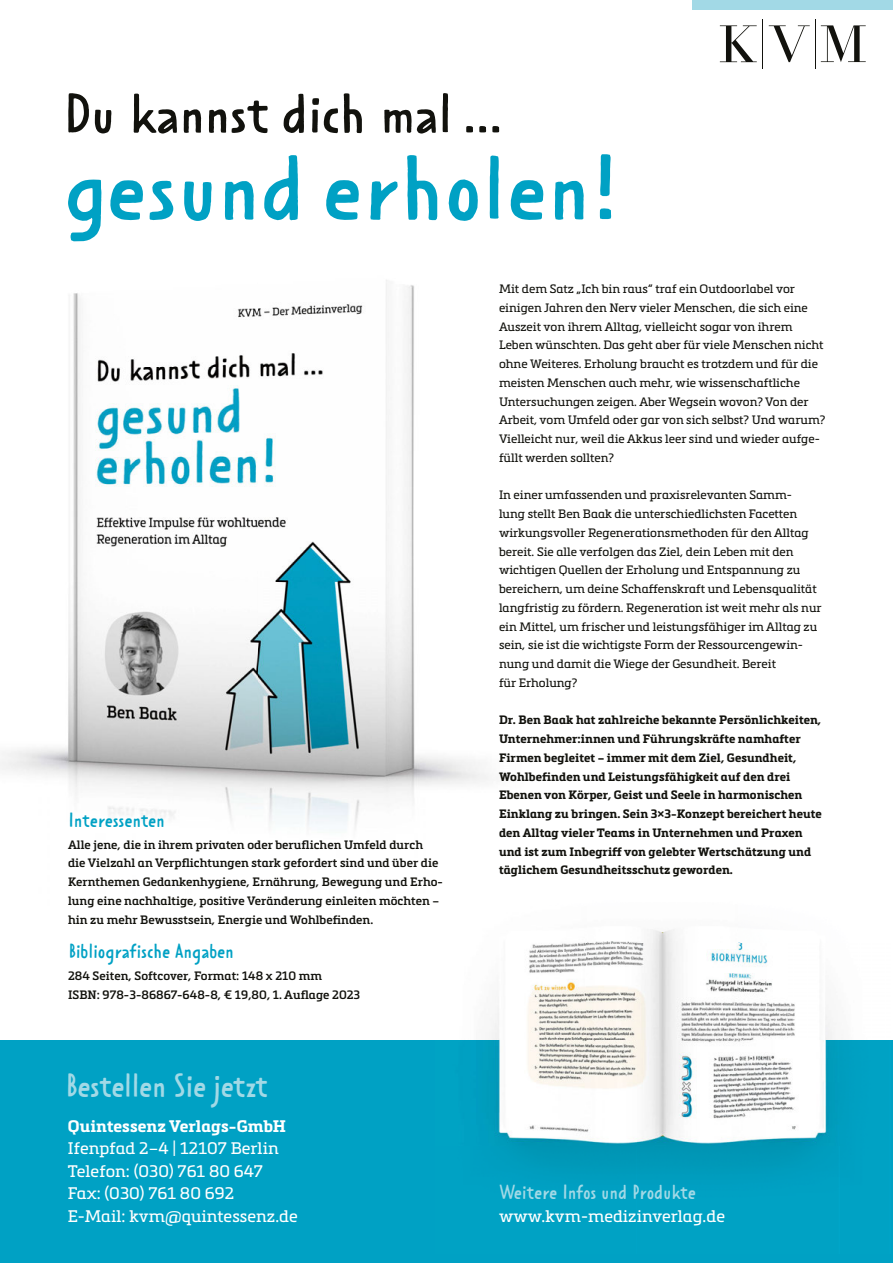
<style>
.page{position:relative;width:893px;height:1263px;background:#fff}
.page>*{position:absolute;margin:0;border:0;box-sizing:border-box;transform-origin:0 0}
.t1{font:57.9px "Tomarik Poster";letter-spacing:-.05em;color:#12120d;scale:1.08 1}
.t2{font:34.5px "Tomarik Poster";letter-spacing:-.05em;color:#a2d9e6}
.t3{font:21px "Tomarik Poster";letter-spacing:-.04em;color:#00a1c4}
.t4{font:21px "Tomarik Poster";letter-spacing:-.04em;color:#a2d9e6}
.t5{font:16.5px/22.5px "Metronic Slab Pro";letter-spacing:.005em;color:#fff}
.t6{font:700 16.5px "Metronic Slab Pro";letter-spacing:.005em;color:#fff}
.t7{font:12px/18.8px "Metronic Slab Pro";color:#12120d}
.t8{font:700 12px/18.8px "Metronic Slab Pro";letter-spacing:.005em;color:#12120d}
.t9{font:600 12px/18.8px "Metronic Slab Pro";letter-spacing:.005em;color:#12120d}
</style>
<div class="page">
<img style="left:0;top:179px;width:612px;height:619px">
<img style="left:108px;top:798px;width:306px;height:30px">
<div style="left:693px;top:0;width:200px;height:10px;background:#a2d9e6"></div>
<svg style="left:720px;top:25px;width:37px;height:37px"></svg>
<svg style="left:769px;top:25px;width:41px;height:37px"></svg>
<svg style="left:821px;top:25px;width:45px;height:37px"></svg>
<hr style="left:763px;top:19px;width:1px;height:49px;background:#12120d">
<hr style="left:815px;top:19px;width:1px;height:49px;background:#12120d">
<div style="left:0;top:1040px;width:893px;height:223px;background:#00a1c4"></div>
<img style="left:587px;top:929px;width:247px;height:111px">
<img style="left:491px;top:942px;width:96px;height:98px">
<img style="left:494px;top:1040px;width:338px;height:128px">
<svg style="left:326px;top:154px;width:285px;height:67px"></svg>
<svg style="left:110px;top:155px;width:188px;height:66px"></svg>
<svg style="left:68px;top:180px;width:33px;height:61px"></svg>
<h1 class="t1" style="left:62px;top:69px;width:412px">Du kannst dich mal …</h1>
<h3 class="t3" style="left:68px;top:804px;width:99px">Interessenten</h3>
<p class="t9" style="left:68px;top:835px;width:376px">Alle jene, die in ihrem privaten oder beruflichen Umfeld durch die Vielzahl an Verpflichtungen stark gefordert sind und über die Kernthemen Gedankenhygiene, Ernährung, Bewegung und Erho&shy;lung eine nachhaltige, positive Veränderung einleiten möchten – hin zu mehr Bewusstsein, Energie und Wohlbefinden.</p>
<h3 class="t3" style="left:68px;top:935px;width:168px">Bibliografische Angaben</h3>
<p class="t9" style="left:68px;top:966px;width:294px">284 Seiten, Softcover, Format: 148 x 210 mm<br>ISBN: 978-3-86867-648-8, € 19,80, 1. Auflage 2023</p>
<h2 class="t2" style="left:65px;top:1059px;width:204px">Bestellen Sie jetzt</h2>
<h3 class="t6" style="left:68px;top:1115px;width:220px">Quintessenz Verlags-GmbH</h3>
<h3 class="t5" style="left:68px;top:1136px;width:231px">Ifenpfad 2–4 | 12107 Berlin<br>Telefon: (030) 761 80 647<br>Fax: (030) 761 80 692<br>E-Mail: kvm@quintessenz.de</h3>
<p class="t7" style="left:499px;top:279px;width:328px">Mit dem Satz „Ich bin raus“ traf ein Outdoorlabel vor einigen Jahren den Nerv vieler Menschen, die sich eine Auszeit von ihrem Alltag, vielleicht sogar von ihrem Leben wünschten. Das geht aber für viele Menschen nicht ohne Weiteres. Erholung braucht es trotzdem und für die meisten Menschen auch mehr, wie wissenschaftliche Untersuchungen zeigen. Aber Wegsein wovon? Von der Arbeit, vom Umfeld oder gar von sich selbst? Und warum?<br>Vielleicht nur, weil die Akkus leer sind und wieder aufge&shy;füllt werden sollten?</p>
<p class="t7" style="left:499px;top:485px;width:324px">In einer umfassenden und praxisrelevanten Samm-<br>lung stellt Ben Baak die unterschiedlichsten Facetten wirkungsvoller Regenerationsmethoden für den Alltag bereit. Sie alle verfolgen das Ziel, dein Leben mit den wichtigen Quellen der Erholung und Entspannung zu bereichern, um deine Schaffenskraft und Lebensqualität langfristig zu fördern. Regeneration ist weit mehr als nur ein Mittel, um frischer und leistungsfähiger im Alltag zu sein, sie ist die wichtigste Form der Ressourcengewin&shy;nung und damit die Wiege der Gesundheit. Bereit<br>für Erholung?</p>
<p class="t8" style="left:499px;top:710px;width:324px">Dr. Ben Baak hat zahlreiche bekannte Persönlichkeiten, Unternehmer:innen und Führungskräfte namhafter Firmen begleitet – immer mit dem Ziel, Gesundheit, Wohlbefinden und Leistungsfähigkeit auf den drei Ebenen von Körper, Geist und Seele in harmonischen Einklang zu bringen. Sein 3×3-Konzept bereichert heute den Alltag vieler Teams in Unternehmen und Praxen und ist zum Inbegriff von gelebter Wertschätzung und täglichem Gesundheitsschutz geworden.</p>
<h3 class="t4" style="left:499px;top:1176px;width:199px">Weitere Infos und Produkte</h3>
<h3 class="t5" style="left:499px;top:1204px;width:227px">www.kvm-medizinverlag.de</h3>
</div>
